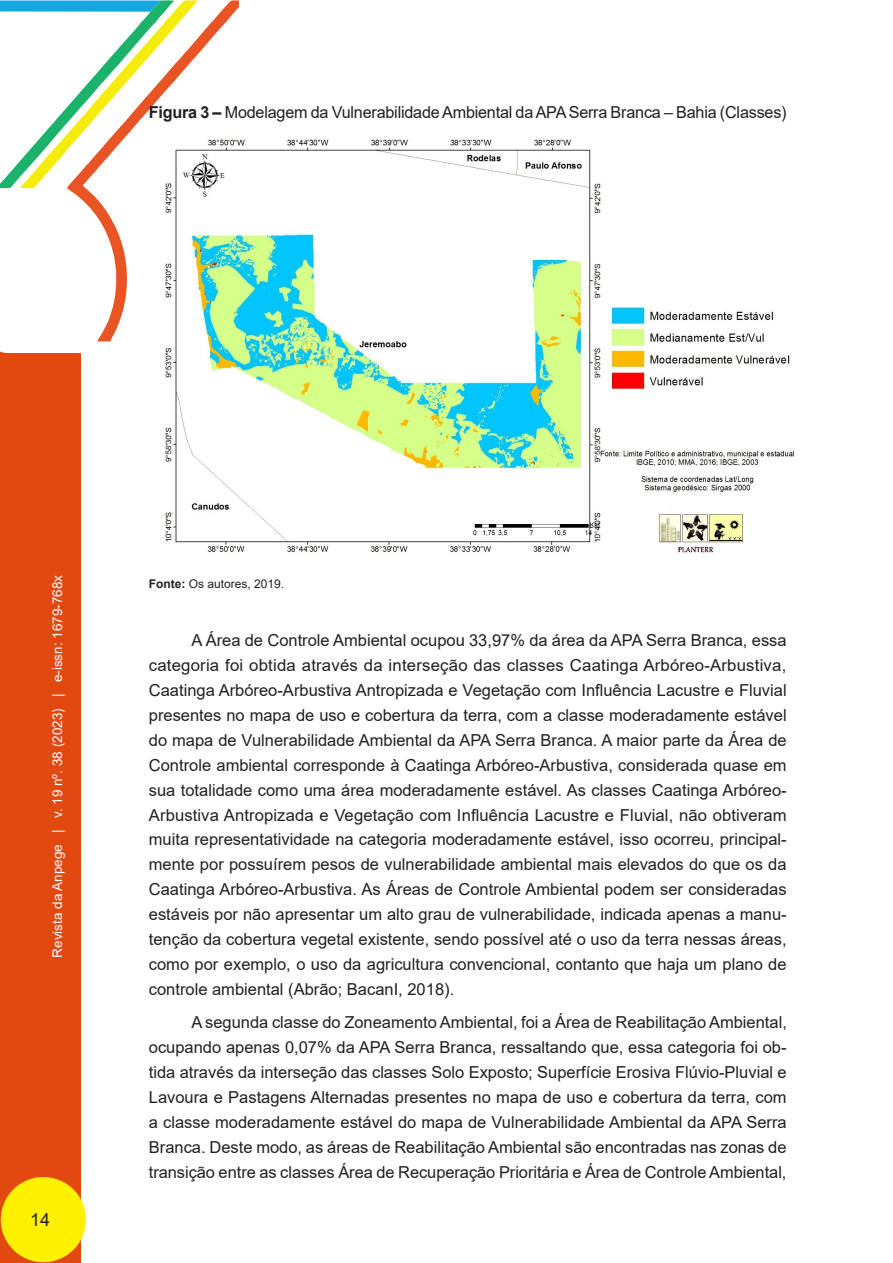
<style>
.page{position:relative;width:893px;height:1263px;background:#fff}
.page>*{position:absolute;margin:0;border:0;box-sizing:border-box;transform-origin:0 0}
.t1{font:18px "Arial";color:#231f20}
._04_CORPO_DO_TEXTO{font:16.5px/24.9px "Arial";color:#231f20;text-align:justify}
._07_TITULO_GRAFICO{font:16.5px "Arial";letter-spacing:-.015em;color:#231f20}
.t2{font:13.5px "Arial";color:#fff}
._08_FONTE_GRÁFICO{font:12px "Arial";color:#231f20}
.s1{font-weight:700}
</style>
<div class="page">
<svg style="left:0;top:351px;width:19px;height:3px"></svg>
<svg style="left:69px;top:0;width:170px;height:341px"></svg>
<svg style="left:0;top:0;width:198px;height:190px"></svg>
<div style="left:0;top:354px;width:80px;height:909px;background:#e24911"></div>
<div style="left:1px;top:1177px;width:85px;height:85px;background:#fff101;border-radius:50%"></div>
<img style="left:159px;top:135px;width:636px;height:420px">
<p class="_07_TITULO_GRAFICO" style="left:149px;top:101px;width:639px"><span class="s1">Figura 3 –</span> Modelagem da Vulnerabilidade Ambiental da APA Serra Branca – Bahia (Classes)</p>
<p class="t2" style="left:48px;top:957px;width:384px;rotate:-90deg">Revista da Anpege | v. 19 nº. 38 (2023) | e-issn: 1679-768x</p>
<p class="t1" style="left:30px;top:1207px;width:22px">14</p>
<p class="_08_FONTE_GRÁFICO" style="left:149px;top:575px;width:137px"><span class="s1">Fonte:</span> Os autores, 2019.</p>
<p class="_04_CORPO_DO_TEXTO" style="left:149px;top:628px;width:639px;text-indent:43px">A Área de Controle Ambiental ocupou 33,97% da área da APA Serra Branca, essa categoria foi obtida através da interseção das classes Caatinga Arbóreo-Arbustiva, Caatinga Arbóreo-Arbustiva Antropizada e Vegetação com Influência Lacustre e Fluvial presentes no mapa de uso e cobertura da terra, com a classe moderadamente estável do mapa de Vulnerabilidade Ambiental da APA Serra Branca. A maior parte da Área de Controle ambiental corresponde à Caatinga Arbóreo-Arbustiva, considerada quase em sua totalidade como uma área moderadamente estável. As classes Caatinga Arbóreo-Arbustiva Antropizada e Vegetação com Influência Lacustre e Fluvial, não obtiveram muita representatividade na categoria moderadamente estável, isso ocorreu, principal&shy;mente por possuírem pesos de vulnerabilidade ambiental mais elevados do que os da Caatinga Arbóreo-Arbustiva. As Áreas de Controle Ambiental podem ser consideradas estáveis por não apresentar um alto grau de vulnerabilidade, indicada apenas a manu&shy;tenção da cobertura vegetal existente, sendo possível até o uso da terra nessas áreas, como por exemplo, o uso da agricultura convencional, contanto que haja um plano de controle ambiental (Abrão; BacanI, 2018).</p>
<p class="_04_CORPO_DO_TEXTO" style="left:149px;top:1010px;width:640px;text-indent:43px">A segunda classe do Zoneamento Ambiental, foi a Área de Reabilitação Ambiental, ocupando apenas 0,07% da APA Serra Branca, ressaltando que, essa categoria foi ob&shy;tida através da interseção das classes Solo Exposto; Superfície Erosiva Flúvio-Pluvial e Lavoura e Pastagens Alternadas presentes no mapa de uso e cobertura da terra, com a classe moderadamente estável do mapa de Vulnerabilidade Ambiental da APA Serra Branca. Deste modo, as áreas de Reabilitação Ambiental são encontradas nas zonas de transição entre as classes Área de Recuperação Prioritária e Área de Controle Ambiental,</p>
</div>
